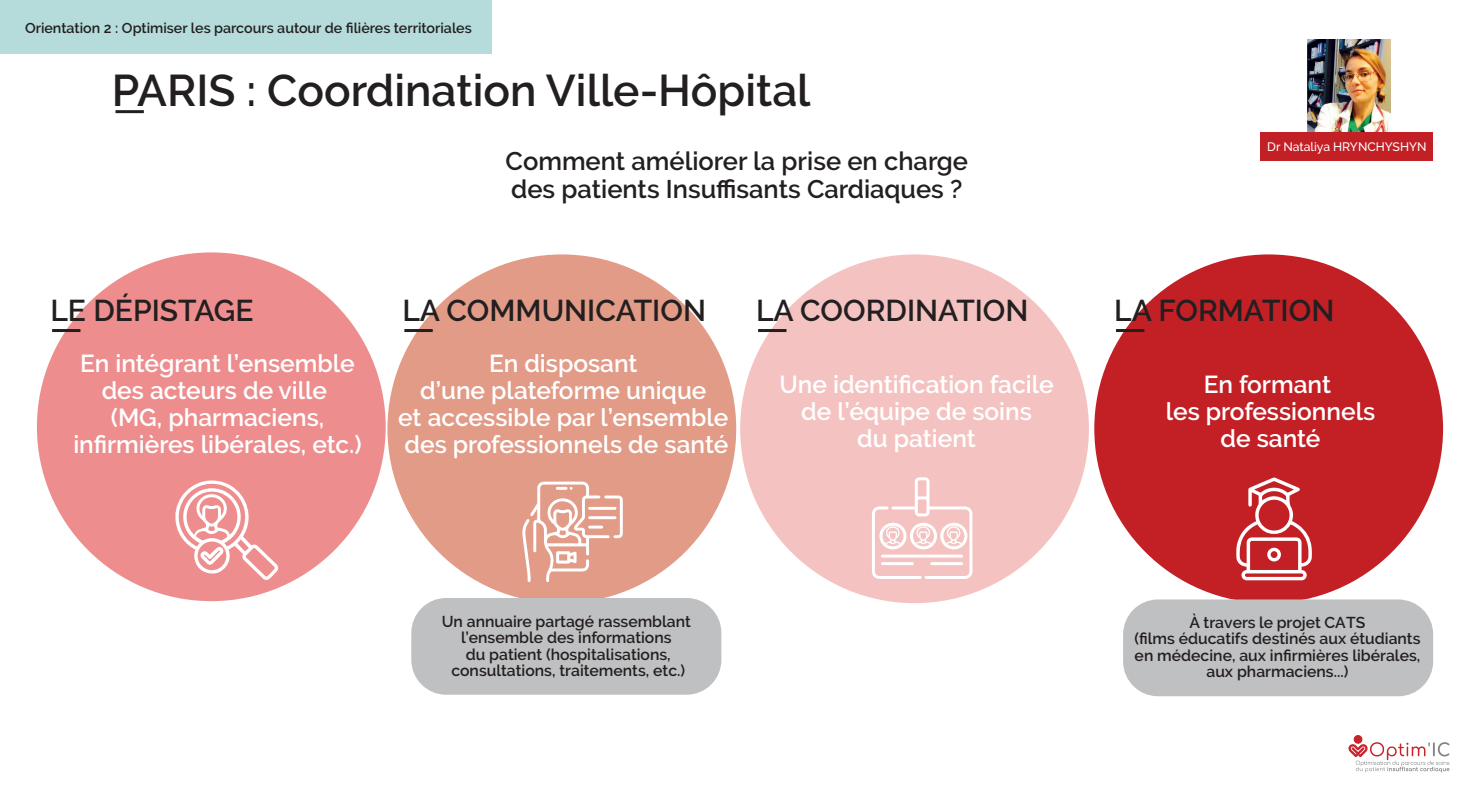
<style>
.page{position:relative;width:1480px;height:793px;background:#fff}
.page>*{position:absolute;margin:0;border:0;box-sizing:border-box;transform-origin:0 0}
.t1{font:600 44.25px "Raleway";color:#231f20}
.t2{font:600 30px "Raleway";color:#231f20}
.t3{font:600 25.5px/28.5px "Raleway";color:#231f20}
.t4{font:600 24.45px/27px "Raleway";color:#fff;text-align:center}
.t5{font:600 15.75px/16.5px "Raleway";color:#231f20;text-align:center}
.t6{font:600 14.25px "Raleway";color:#231f20}
.t7{font:500 12.3px "Raleway";color:#fff}
</style>
<div class="page">
<div style="left:0;top:0;width:491px;height:54px;background:#b5dbdb"></div>
<hr style="left:115px;top:110px;width:29px;height:3px;background:#231f20">
<div style="left:37px;top:252px;width:349px;height:349px;background:#ed8d8e;border-radius:50%"></div>
<div style="left:387px;top:254px;width:349px;height:349px;background:#e19b87;border-radius:50%"></div>
<div style="left:740px;top:254px;width:349px;height:349px;background:#f4c3c1;border-radius:50%"></div>
<div style="left:1094px;top:254px;width:349px;height:349px;background:#c32026;border-radius:50%"></div>
<hr style="left:52px;top:329px;width:28px;height:3px;background:#231f20">
<hr style="left:404px;top:329px;width:29px;height:3px;background:#231f20">
<hr style="left:758px;top:329px;width:28px;height:3px;background:#231f20">
<hr style="left:1116px;top:329px;width:28px;height:3px;background:#231f20">
<svg style="left:522px;top:482px;width:101px;height:100px"></svg>
<svg style="left:175px;top:480px;width:104px;height:100px"></svg>
<svg style="left:872px;top:477px;width:100px;height:102px"></svg>
<svg style="left:1236px;top:477px;width:76px;height:103px"></svg>
<div style="left:411px;top:598px;width:310px;height:97px;background:#bfc0c1;border-radius:35px"></div>
<div style="left:1123px;top:599px;width:310px;height:97px;background:#bfc0c1;border-radius:35px"></div>
<div style="left:1353px;top:735px;width:9px;height:9px;background:#c8242b;border-radius:50%"></div>
<svg style="left:1348px;top:742px;width:101px;height:30px"></svg>
<img style="left:1307px;top:39px;width:84px;height:93px">
<div style="left:1260px;top:132px;width:172px;height:29px;background:#c32026"></div>
<p class="t6" style="left:25px;top:20px;width:448px">Orientation 2 : Optimiser les parcours autour de filières territoriales</p>
<h1 class="t1" style="left:112px;top:65px;width:700px">PARIS : Coordination Ville-Hôpital</h1>
<p class="t3" style="left:505px;top:146px;width:464px">Comment améliorer la prise en charge des patients Insuffisants Cardiaques ?</p>
<p class="t7" style="left:1267px;top:139px;width:161px">Dr Nataliya HRYNCHYSHYN</p>
<p class="t2" style="left:50px;top:293px;width:205px">LE DÉPISTAGE</p>
<p class="t2" style="left:402px;top:294px;width:305px">LA COMMUNICATION</p>
<p class="t2" style="left:756px;top:293px;width:274px">LA COORDINATION</p>
<p class="t2" style="left:1114px;top:293px;width:221px">LA FORMATION</p>
<p class="t4" style="left:73px;top:350px;width:290px">En intégrant l’ensemble des acteurs de ville<br>(MG, pharmaciens, infirmières libérales, etc.)</p>
<p class="t4" style="left:398px;top:350px;width:332px">En disposant<br>d’une plateforme unique<br>et accessible par l’ensemble des professionnels de santé</p>
<p class="t4" style="left:779px;top:371px;width:276px">Une identification facile de l’équipe de soins<br>du patient</p>
<p class="t4" style="left:1166px;top:371px;width:211px">En formant<br>les professionnels de santé</p>
<p class="t5" style="left:442px;top:613px;width:251px">Un annuaire partagé rassemblant l’ensemble des informations<br>du patient (hospitalisations, consultations, traitements, etc.)</p>
<p class="t5" style="left:1134px;top:614px;width:288px">À travers le projet CATS<br>(films éducatifs destinés aux étudiants en médecine, aux infirmières libérales, aux pharmaciens...)</p>
</div>
